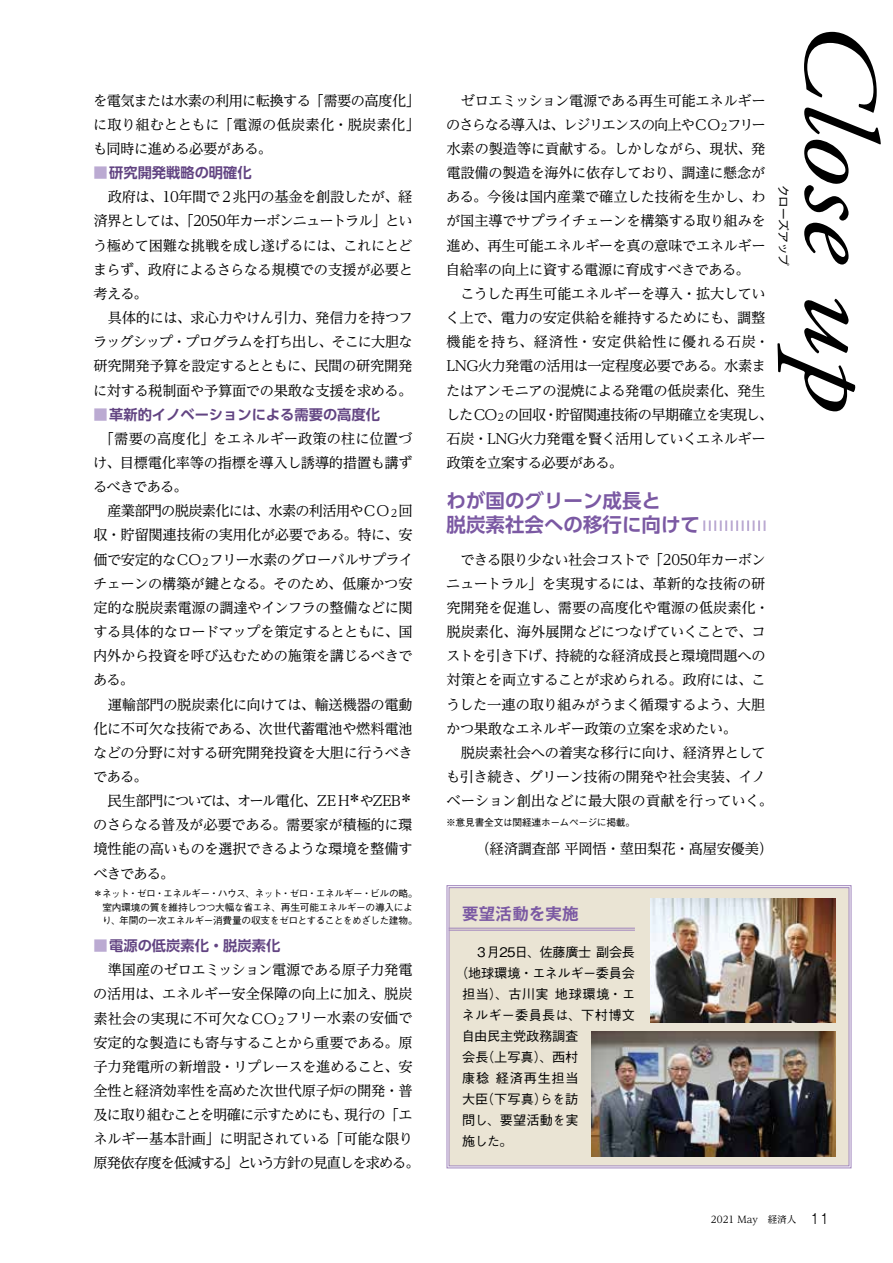
<style>
.page{position:relative;width:893px;height:1263px;background:#fff}
.page>*{position:absolute;margin:0;border:0;box-sizing:border-box;transform-origin:0 0}
.t1{font:italic 105px "Adobe Garamond Pro";color:#000;scale:1.2 1}
.t2{font:700 19.5px/24.2px "UD Shin Go Pro De";color:#7b59a3}
.t3{font:700 16.5px "Gothic MB101 Pro De";letter-spacing:.01em;color:#7b59a3}
.t4{font:14.25px/24.2px "UD Reimin Pro";letter-spacing:-.025em;color:#000}
.t5{font:700 14.25px "UD Shin Go Pr 6 De";color:#624482}
.t6{font:500 13.2px "Gothic BBB Pro";letter-spacing:-.01em;color:#000}
.t7{font:500 13.2px "Gothic BBB Pro";letter-spacing:-.03em;color:#000}
.t8{font:500 13.2px "Gothic BBB Pro";letter-spacing:.04em;color:#000}
.t9{font:500 13.2px "Gothic BBB Pro";letter-spacing:.015em;color:#000}
.t10{font:500 13.2px "Gothic BBB Pro";letter-spacing:.055em;color:#000}
.t11{font:11.55px "Gothic MB101 Pro";color:#000}
.t12{font:500 9.75px/13.5px "Gothic BBB Pro";letter-spacing:-.04em;color:#000}
.t13{font:9.6px "UD Reimin Pro";color:#000}
.s1{color:#bbaad2}
.s2{font-size:10.5px}
.s3{font-family:"Gothic MB101 Pro";font-weight:300;font-size:13.8px}
</style>
<div class="page">
<svg style="left:703px;top:520px;width:62px;height:11px"></svg>
<svg style="left:446px;top:885px;width:406px;height:284px;background:#cec0dc"></svg>
<div style="left:448px;top:887px;width:402px;height:280px;background:#eae4d4"></div>
<img style="left:651px;top:898px;width:185px;height:124px">
<img style="left:591px;top:1032px;width:245px;height:125px">
<hr style="left:449px;top:928px;width:186px;height:1px;background:#9f84bb">
<hr style="left:449px;top:930px;width:186px;height:1px;background:#9f84bb">
<p class="t4" style="left:93px;top:88px;width:321px;text-align:justify">を電気または水素の利用に転換する｢需要の高度化｣に取り組むとともに｢電源の低炭素化・脱炭素化｣も同時に進める必要がある。</p>
<p class="t5" style="left:94px;top:161px;width:160px"><span class="s1">■</span>研究開発戦略の明確化</p>
<p class="t4" style="left:93px;top:184px;width:321px">　政府は、10年間で２兆円の基金を創設したが、経済界としては、｢2050年カーボンニュートラル｣という極めて困難な挑戦を成し遂げるには、これにとどまらず、政府によるさらなる規模での支援が必要と考える。<br>　具体的には、求心力やけん引力、発信力を持つフラッグシップ・プログラムを打ち出し、そこに大胆な研究開発予算を設定するとともに、民間の研究開発に対する税制面や予算面での果敢な支援を求める。</p>
<p class="t5" style="left:94px;top:403px;width:288px"><span class="s1">■</span>革新的イノベーションによる需要の高度化</p>
<p class="t4" style="left:93px;top:426px;width:321px">　「需要の高度化」をエネルギー政策の柱に位置づけ、目標電化率等の指標を導入し誘導的措置も講ずるべきである。<br>　産業部門の脱炭素化には、水素の利活用やＣО<span class="s2">２</span>回収・貯留関連技術の実用化が必要である。特に、安価で安定的なＣО<sub>２</sub>フリー水素のグローバルサプライチェーンの構築が鍵となる。そのため、低廉かつ安定的な脱炭素電源の調達やインフラの整備などに関する具体的なロードマップを策定するとともに、国内外から投資を呼び込むための施策を講じるべきである。<br>　運輸部門の脱炭素化に向けては、輸送機器の電動化に不可欠な技術である、次世代蓄電池や燃料電池などの分野に対する研究開発投資を大胆に行うべきである。<br>　民生部門については、オール電化、ＺＥＨ<sup>＊</sup>やＺＥＢ<sup>＊</sup>のさらなる普及が必要である。需要家が積極的に環境性能の高いものを選択できるような環境を整備すべきである。</p>
<p class="t12" style="left:102px;top:886px;width:317px;text-indent:-9px">＊ネット・ゼロ・エネルギー・ハウス、ネット・ゼロ・エネルギー・ビルの略。室内環境の質を維持しつつ大幅な省エネ、再生可能エネルギーの導入により、年間の一次エネルギー消費量の収支をゼロとすることをめざした建物。</p>
<p class="t5" style="left:94px;top:934px;width:188px"><span class="s1">■</span>電源の低炭素化・脱炭素化</p>
<p class="t4" style="left:93px;top:957px;width:328px">　準国産のゼロエミッション電源である原子力発電の活用は、エネルギー安全保障の向上に加え、脱炭素社会の実現に不可欠なＣО<sub>２</sub>フリー水素の安価で安定的な製造にも寄与することから重要である。原子力発電所の新増設・リプレースを進めること、安全性と経済効率性を高めた次世代原子炉の開発・普及に取り組むことを明確に示すためにも、現行の「エネルギー基本計画」に明記されている「可能な限り原発依存度を低減する」という方針の見直しを求める。</p>
<p class="t4" style="left:446px;top:88px;width:329px">　ゼロエミッション電源である再生可能エネルギーのさらなる導入は、レジリエンスの向上やＣО<sub>２</sub>フリー水素の製造等に貢献する。しかしながら、現状、発電設備の製造を海外に依存しており、調達に懸念がある。今後は国内産業で確立した技術を生かし、わが国主導でサプライチェーンを構築する取り組みを進め、再生可能エネルギーを真の意味でエネルギー自給率の向上に資する電源に育成すべきである。<br>　こうした再生可能エネルギーを導入・拡大していく上で、電力の安定供給を維持するためにも、調整機能を持ち、経済性・安定供給性に優れる石炭・<br>LNG火力発電の活用は一定程度必要である。水素またはアンモニアの混焼による発電の低炭素化、発生したＣО<sub>２</sub>の回収・貯留関連技術の早期確立を実現し、石炭・LNG火力発電を賢く活用していくエネルギー政策を立案する必要がある。</p>
<h2 class="t2" style="left:446px;top:488px;width:255px">わが国のグリーン成長と<br>脱炭素社会への移行に向けて</h2>
<p class="t4" style="left:446px;top:547px;width:328px">　できる限り少ない社会コストで｢2050年カーボンニュートラル｣を実現するには、革新的な技術の研究開発を促進し、需要の高度化や電源の低炭素化・脱炭素化、海外展開などにつなげていくことで、コストを引き下げ、持続的な経済成長と環境問題への対策とを両立することが求められる。政府には、こうした一連の取り組みがうまく循環するよう、大胆かつ果敢なエネルギー政策の立案を求めたい。<br>　脱炭素社会への着実な移行に向け、経済界としても引き続き、グリーン技術の開発や社会実装、イノベーション創出などに最大限の貢献を行っていく。</p>
<p class="t12" style="left:446px;top:814px;width:190px">※意見書全文は関経連ホームページに掲載。</p>
<p class="t4" style="left:476px;top:836px;width:299px">（経済調査部 平岡悟・莖田梨花・髙屋安優美）</p>
<h1 class="t1" style="left:902px;top:19px;width:341px;rotate:90deg">Close up</h1>
<p class="t11" style="left:793px;top:185px;width:82px;rotate:90deg">クローズアップ</p>
<p class="t3" style="left:462px;top:900px;width:118px">要望活動を実施</p>
<p class="t7" style="left:462px;top:942px;width:174px">　３月25日、佐藤葊士 副会長</p>
<p class="t6" style="left:455px;top:963px;width:181px">（地球環境・エネルギー委員会</p>
<p class="t8" style="left:462px;top:984px;width:175px">担当）、古川実 地球環境・エ</p>
<p class="t9" style="left:462px;top:1005px;width:175px">ネルギー委員長は、下村博文</p>
<p class="t6" style="left:462px;top:1026px;width:118px">自由民主党政務調査</p>
<p class="t6" style="left:462px;top:1047px;width:118px">会長（上写真）、西村</p>
<p class="t10" style="left:462px;top:1068px;width:118px">康稔 経済再生担当</p>
<p class="t6" style="left:462px;top:1089px;width:118px">大臣（下写真）らを訪</p>
<p class="t6" style="left:462px;top:1110px;width:118px">問し、要望活動を実</p>
<p class="t6" style="left:462px;top:1131px;width:52px">施した。</p>
<p class="t13" style="left:711px;top:1211px;width:120px">2021 May　経済人 <span class="s3">11</span></p>
</div>
